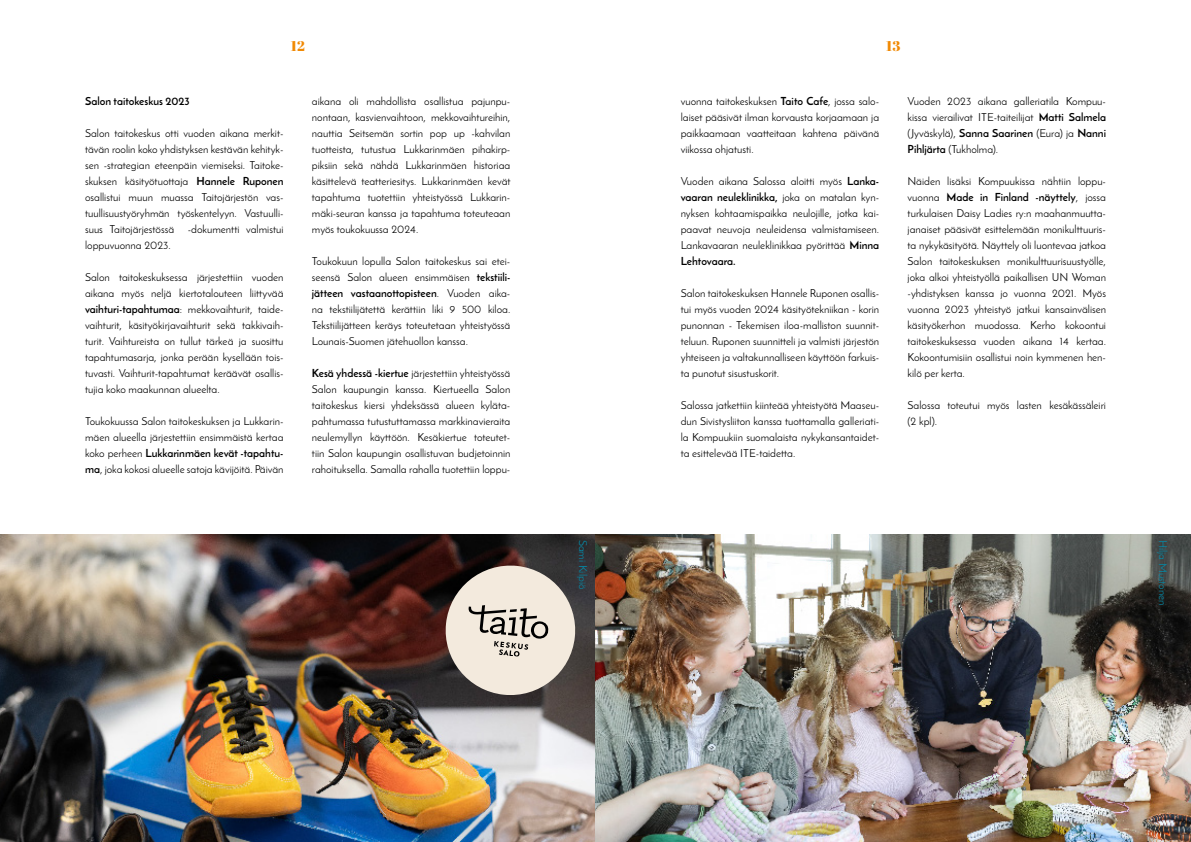
<style>
.page{position:relative;width:1191px;height:842px;background:#fff}
.page>*{position:absolute;margin:0;border:0;box-sizing:border-box;transform-origin:0 0}
.t1{font:14px "Abril Fatface";color:#f18903}
.Leipäteksti{font:11px/16px "Josefin Sans";color:#000;text-align:justify}
.Leipäteksti-2{font:11px "Josefin Sans";color:#0589a7}
.Leipäteksti-3{font:700 11px "Josefin Sans";color:#000}
.s1{font-weight:700}
</style>
<div class="page">
<img style="left:0;top:534px;width:1191px;height:308px">
<svg style="left:442px;top:562px;width:136px;height:136px;background:#afa79e"></svg>
<p class="t1" style="left:291px;top:36px;width:15px">12</p>
<p class="t1" style="left:886px;top:36px;width:16px">13</p>
<p class="Leipäteksti-3" style="left:85px;top:94px;width:106px">Salon taitokeskus 2023</p>
<p class="Leipäteksti" style="left:85px;top:125px;width:200px">Salon taitokeskus otti vuoden aikana merkit&shy;tävän roolin koko yhdistyksen kestävän kehityk&shy;sen -strategian eteenpäin viemiseksi. Taitoke&shy;skuksen käsityötuottaja <span class="s1">Hannele Ruponen </span>osallistui muun muassa Taitojärjestön vas&shy;tuullisuustyöryhmän työskentelyyn. Vastuulli&shy;suus Taitojärjestössä -dokumentti valmistui loppuvuonna 2023.</p>
<p class="Leipäteksti" style="left:85px;top:269px;width:200px">Salon taitokeskuksessa järjestettiin vuoden aikana myös neljä kiertotalouteen liittyvää <span class="s1">vaihturi-tapahtumaa</span>: mekkovaihturit, taide&shy;vaihturit, käsityökirjavaihturit sekä takkivaih&shy;turit. Vaihtureista on tullut tärkeä ja suosittu tapahtumasarja, jonka perään kysellään tois&shy;tuvasti. Vaihturit-tapahtumat keräävät osallis&shy;tujia koko maakunnan alueelta.</p>
<p class="Leipäteksti" style="left:85px;top:413px;width:200px">Toukokuussa Salon taitokeskuksen ja Lukkarin&shy;mäen alueella järjestettiin ensimmäistä kertaa koko perheen <span class="s1">Lukkarinmäen kevät -tapahtu&shy;ma</span>, joka kokosi alueelle satoja kävijöitä. Päivän</p>
<p class="Leipäteksti" style="left:312px;top:93px;width:200px">aikana oli mahdollista osallistua pajunpu&shy;nontaan, kasvienvaihtoon, mekkovaihtureihin, nauttia Seitsemän sortin pop up -kahvilan tuotteista, tutustua Lukkarinmäen pihakirp&shy;piksiin sekä nähdä Lukkarinmäen historiaa käsittelevä teatteriesitys. Lukkarinmäen kevät tapahtuma tuotettiin yhteistyössä Lukkarin&shy;mäki-seuran kanssa ja tapahtuma toteuteaan myös toukokuussa 2024.</p>
<p class="Leipäteksti" style="left:312px;top:253px;width:200px">Toukokuun lopulla Salon taitokeskus sai etei&shy;seensä Salon alueen ensimmäisen <span class="s1">tekstiili&shy;jätteen vastaanottopisteen</span>. Vuoden aika&shy;na tekstiilijätettä kerättiin liki 9 500 kiloa.<br>Tekstiilijätteen keräys toteutetaan yhteistyössä Lounais-Suomen jätehuollon kanssa.</p>
<p class="Leipäteksti" style="left:312px;top:365px;width:200px"><span class="s1">Kesä yhdessä -kiertue</span> järjestettiin yhteistyössä Salon kaupungin kanssa. Kiertueella Salon taitokeskus kiersi yhdeksässä alueen kyläta&shy;pahtumassa tutustuttamassa markkinavieraita neulemyllyn käyttöön. Kesäkiertue toteutet&shy;tiin Salon kaupungin osallistuvan budjetoinnin rahoituksella. Samalla rahalla tuotettiin loppu-</p>
<p class="Leipäteksti" style="left:680px;top:93px;width:200px">vuonna taitokeskuksen <span class="s1">Taito Cafe</span>, jossa salo&shy;laiset pääsivät ilman korvausta korjaamaan ja paikkaamaan vaatteitaan kahtena päivänä viikossa ohjatusti.</p>
<p class="Leipäteksti" style="left:680px;top:173px;width:200px">Vuoden aikana Salossa aloitti myös <span class="s1">Lanka&shy;vaaran neuleklinikka,</span> joka on matalan kyn&shy;nyksen kohtaamispaikka neulojille, jotka kai&shy;paavat neuvoja neuleidensa valmistamiseen.<br>Lankavaaran neuleklinikkaa pyörittää <span class="s1">Minna Lehtovaara.</span></p>
<p class="Leipäteksti" style="left:680px;top:285px;width:200px">Salon taitokeskuksen Hannele Ruponen osallis&shy;tui myös vuoden 2024 käsityötekniikan - korin punonnan - Tekemisen iloa-malliston suunnit&shy;teluun. Ruponen suunnitteli ja valmisti järjestön yhteiseen ja valtakunnalliseen käyttöön farkuis&shy;ta punotut sisustuskorit.</p>
<p class="Leipäteksti" style="left:680px;top:397px;width:200px">Salossa jatkettiin kiinteää yhteistyötä Maaseu&shy;dun Sivistysliiton kanssa tuottamalla galleriati&shy;la Kompuukiin suomalaista nykykansantaidet&shy;ta esittelevää ITE-taidetta.</p>
<p class="Leipäteksti" style="left:907px;top:93px;width:200px">Vuoden 2023 aikana galleriatila Kompuu&shy;kissa vierailivat ITE-taiteilijat <span class="s1">Matti Salmela </span>(Jyväskylä), <span class="s1">Sanna Saarinen</span> (Eura) ja <span class="s1">Nanni Pihljärta</span> (Tukholma).</p>
<p class="Leipäteksti" style="left:907px;top:173px;width:200px">Näiden lisäksi Kompuukissa nähtiin loppu&shy;vuonna <span class="s1">Made in Finland -näyttely</span>, jossa turkulaisen Daisy Ladies ry:n maahanmuutta&shy;janaiset pääsivät esittelemään monikulttuuris&shy;ta nykykäsityötä. Näyttely oli luontevaa jatkoa Salon taitokeskuksen monikulttuurisuustyölle, joka alkoi yhteistyöllä paikallisen UN Woman -yhdistyksen kanssa jo vuonna 2021. Myös vuonna 2023 yhteistyö jatkui kansainvälisen käsityökerhon muodossa. Kerho kokoontui taitokeskuksessa vuoden aikana 14 kertaa.<br>Kokoontumisiin osallistui noin kymmenen hen&shy;kilö per kerta.</p>
<p class="Leipäteksti" style="left:907px;top:397px;width:200px">Salossa toteutui myös lasten kesäkässäleiri (2 kpl).</p>
<p class="Leipäteksti-2" style="left:590px;top:540px;width:51px;rotate:90deg">Sami Kilpiö</p>
<p class="Leipäteksti-2" style="left:1169px;top:540px;width:67px;rotate:90deg">Hilja Mustonen</p>
</div>
